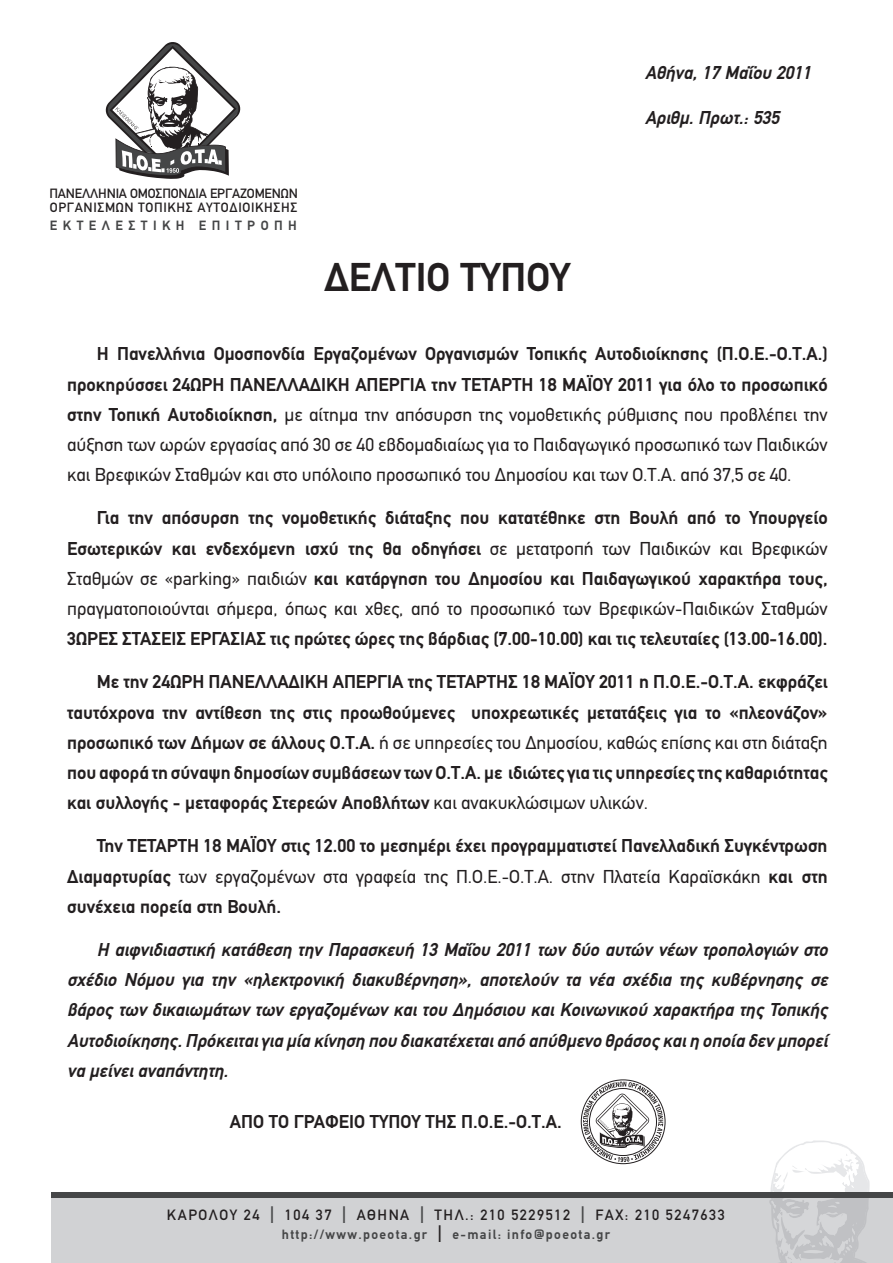
<style>
.page{position:relative;width:893px;height:1263px;background:#fff}
.page>*{position:absolute;margin:0;border:0;box-sizing:border-box;transform-origin:0 0}
.t1{font:700 40.5px "PF Din Text";color:#231f20}
.K_ÓÔÓÈÎ{font:700 18.75px/30.3px "PF Din Text";color:#231f20;text-align:justify}
.t2{font:18.75px/30.3px "PF Din Text";color:#231f20;text-align:justify}
.t3{font:italic 700 18.75px/30.3px "PF Din Text";color:#231f20;text-align:justify}
.t4{font:500 15px "PF Din Text";letter-spacing:.1em;color:#231f20}
.t5{font:500 13.5px/14.2px "PF Din Text";letter-spacing:-.01em;color:#231f20}
.t6{font:700 13.5px "PF Din Text";letter-spacing:.1em;color:#454647}
.t7{font:700 13.5px "PF Din Text";letter-spacing:.405em;color:#454647}
.s1{font-weight:700}
.s2{font-weight:400}
.s3{font-weight:300;font-size:24px;color:#454647}
.s4{font-weight:300;font-size:24px;color:#231f20}
</style>
<div class="page">
<div style="left:51px;top:1196px;width:842px;height:67px;background:#d1d2d4"></div>
<svg style="left:769px;top:1140px;width:101px;height:123px"></svg>
<svg style="left:105px;top:42px;width:136px;height:137px"></svg>
<div style="left:51px;top:1192px;width:842px;height:6px;background:#454647"></div>
<svg style="left:583px;top:1081px;width:80px;height:81px"></svg>
<p class="t5" style="left:49px;top:186px;width:250px">ΠΑΝΕΛΛΗΝΙΑ ΟΜΟΣΠΟΝ∆ΙΑ ΕΡΓΑΖΟΜΕΝΩΝ<br>ΟΡΓΑΝΙΣΜΩΝ ΤΟΠΙΚΗΣ ΑΥΤΟ∆ΙΟΙΚΗΣΗΣ</p>
<p class="t7" style="left:50px;top:217px;width:248px">ΕΚΤΕΛΕΣΤΙΚΗ ΕΠΙΤΡΟΠΗ</p>
<p class="t1" style="left:325px;top:254px;width:247px">ΔΕΛΤΙΟ ΤΥΠΟΥ</p>
<p class="t3" style="left:645px;top:58px;width:168px">Αθήνα, 17 Mαΐου 2011</p>
<p class="t3" style="left:645px;top:103px;width:136px">Αριθμ. Πρωτ.: 535</p>
<p class="t2" style="left:67px;top:339px;width:762px;text-indent:30px"><span class="s1">Η Πανελλήνια Ομοσπονδία Εργαζομένων Οργανισμών Τοπικής Αυτοδιοίκησης (Π.Ο.Ε.-Ο.Τ.Α.) προκηρύσσει 24ΩΡΗ ΠΑΝΕΛΛΑΔΙΚΗ ΑΠΕΡΓΙΑ την ΤΕΤΑΡΤΗ 18 ΜΑΪΟΥ 2011 για όλο το προσωπικό στην Τοπική Αυτοδιοίκηση,</span> με αίτημα την απόσυρση της νομοθετικής ρύθμισης που προβλέπει την αύξηση των ωρών εργασίας από 30 σε 40 εβδομαδιαίως για το Παιδαγωγικό προσωπικό των Παιδικών και Βρεφικών Σταθμών και στο υπόλοιπο προσωπικό του Δημοσίου και των Ο.Τ.Α. από 37,5 σε 40.</p>
<p class="K_ÓÔÓÈÎ" style="left:67px;top:503px;width:762px;text-indent:30px">Για την απόσυρση της νομοθετικής διάταξης που κατατέθηκε στη Βουλή από το Υπουργείο Εσωτερικών και ενδεχόμενη ισχύ της θα οδηγήσει <span class="s2">σε μετατροπή των Παιδικών και Βρεφικών Σταθμών σε «parking» παιδιών</span> και κατάργηση του Δημοσίου και Παιδαγωγικού χαρακτήρα τους, <span class="s2">πραγματοποιούνται σήμερα, όπως και χθες, από το προσωπικό των Βρεφικών-Παιδικών Σταθμών </span>3ΩΡΕΣ ΣΤΑΣΕΙΣ ΕΡΓΑΣΙΑΣ τις πρώτες ώρες της βάρδιας (7.00-10.00) και τις τελευταίες (13.00-16.00).</p>
<p class="K_ÓÔÓÈÎ" style="left:67px;top:667px;width:762px;text-indent:30px">Με την 24ΩΡΗ ΠΑΝΕΛΛΑΔΙΚΗ ΑΠΕΡΓΙΑ της ΤΕΤΑΡΤΗΣ 18 ΜΑΪΟΥ 2011 η Π.Ο.Ε.-Ο.Τ.Α. εκφράζει ταυτόχρονα την αντίθεση της στις προωθούμενες υποχρεωτικές μετατάξεις για το «πλεονάζον» προσωπικό των Δήμων σε άλλους Ο.Τ.Α. <span class="s2">ή σε υπηρεσίες του Δημοσίου, καθώς επίσης και στη διάταξη </span>που αφορά τη σύναψη δημοσίων συμβάσεων των Ο.Τ.Α. με ιδιώτες για τις υπηρεσίες της καθαριότητας και συλλογής - μεταφοράς Στερεών Αποβλήτων <span class="s2">και ανακυκλώσιμων υλικών.</span></p>
<p class="K_ÓÔÓÈÎ" style="left:67px;top:831px;width:762px;text-indent:30px">Την ΤΕΤΑΡΤΗ 18 ΜΑΪΟΥ στις 12.00 το μεσημέρι έχει προγραμματιστεί Πανελλαδική Συγκέντρωση Διαμαρτυρίας <span class="s2">των εργαζομένων στα γραφεία της Π.Ο.Ε.-Ο.Τ.Α. στην Πλατεία Καραϊσκάκη</span> και στη συνέχεια πορεία στη Βουλή.</p>
<p class="t3" style="left:67px;top:934px;width:762px;text-indent:30px">Η αιφνιδιαστική κατάθεση την Παρασκευή 13 Μαΐου 2011 των δύο αυτών νέων τροπολογιών στο σχέδιο Νόμου για την «ηλεκτρονική διακυβέρνηση», αποτελούν τα νέα σχέδια της κυβέρνησης σε βάρος των δικαιωμάτων των εργαζομένων και του Δημόσιου και Κοινωνικού χαρακτήρα της Τοπικής Αυτοδιοίκησης. Πρόκειται για μία κίνηση που διακατέχεται από απύθμενο θράσος και η οποία δεν μπορεί να μείνει αναπάντητη.</p>
<p class="K_ÓÔÓÈÎ" style="left:230px;top:1106px;width:333px">ΑΠΟ ΤΟ ΓΡΑΦΕΙΟ ΤΥΠΟΥ ΤΗΣ Π.Ο.Ε.-Ο.Τ.Α.</p>
<p class="t4" style="left:167px;top:1206px;width:559px">ΚΑΡΟΛΟΥ 24 <span class="s3">I</span> 104 37 <span class="s3">I</span> ΑΘΗΝΑ <span class="s3">I</span> ΤΗΛ.: 210 5229512 <span class="s3">I</span> FAX: 210 5247633</p>
<p class="t6" style="left:282px;top:1226px;width:330px">http://www.poeota.gr <span class="s4">I</span> e-mail: info@poeota.gr</p>
</div>
